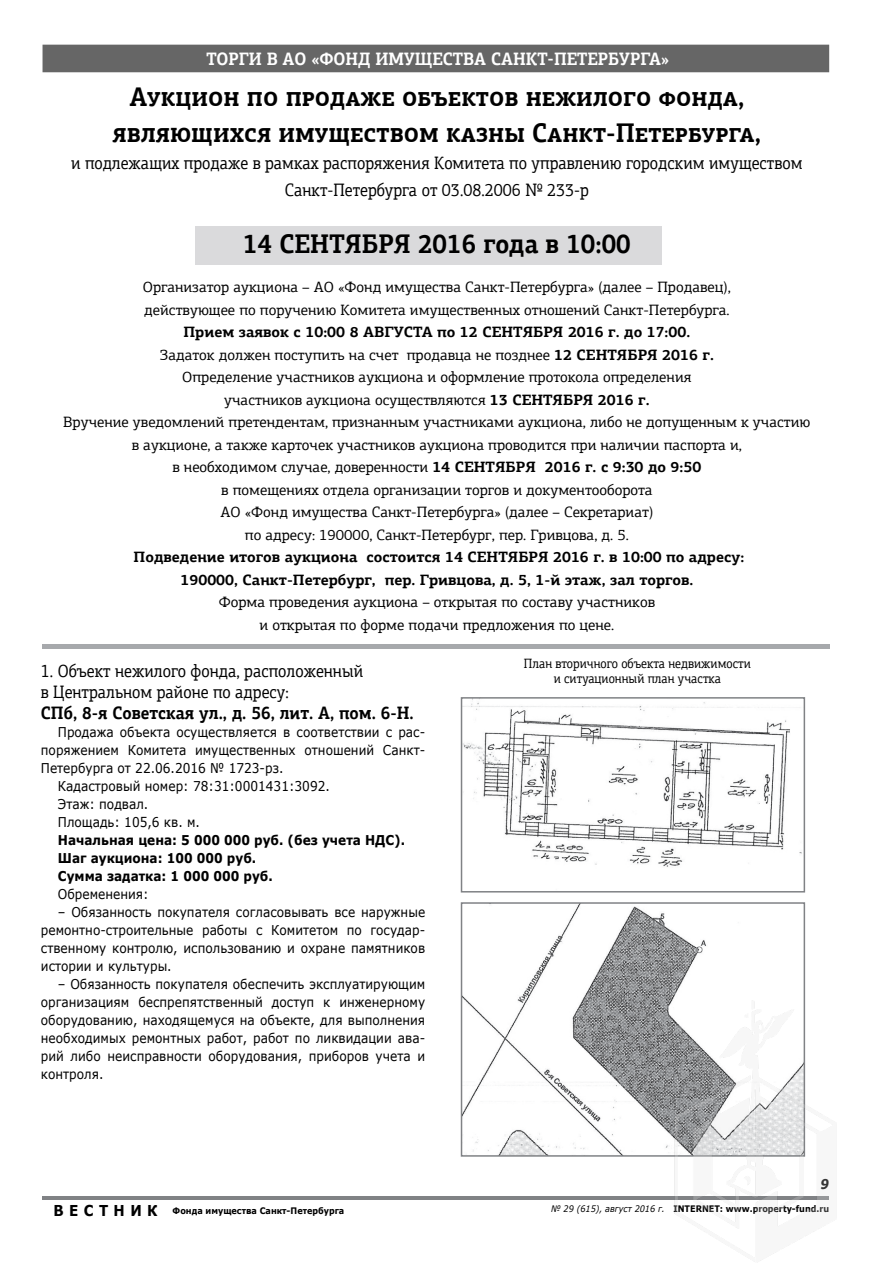
<style>
.page{position:relative;width:893px;height:1263px;background:#fff}
.page>*{position:absolute;margin:0;border:0;box-sizing:border-box;transform-origin:0 0}
.t1{font:700 27px/36px "PF Agora Slab Pro";color:#000;text-align:center;scale:.9 1}
.t2{font:18px/27px "PF Agora Slab Pro";color:#000;text-align:center;scale:.9 1}
.t3{font:700 18px "PF Agora Slab Pro";color:#fff;scale:.9 1}
.t4{font:700 18px "PF Agora Slab Pro";color:#000;scale:.9 1}
.t5{font:15px/22.5px "PF Agora Slab Pro";color:#000;text-align:center}
.t6{font:700 15px/22.5px "PF Agora Slab Pro";color:#000;text-align:center}
.t7{font:13.5px/18px "Verdana";color:#000;text-align:justify;scale:.9 1}
.t8{font:700 13.5px/18px "Verdana";color:#000;scale:.9 1}
.t9{font:13.5px/15px "PF Agora Slab Pro";color:#000;text-align:center;scale:.9 1}
.t10{font:italic 700 13.5px "Verdana";color:#000;scale:.9 1}
.t11{font:700 9px "Verdana";color:#000;scale:.9 1}
.s1{font-weight:700}
.s2{font-size:15px}
.s3{font-weight:400;font-style:italic}
</style>
<div class="page">
<img style="left:56px;top:44px;width:774px;height:1218px">
<p class="t3" style="left:206px;top:48px;width:515px">торги в ао «Фонд имущества Санкт-Петербурга»</p>
<h1 class="t1" style="left:113px;top:78px;width:722px">Аукцион по продаже объектов нежилого фонда, являющихся имуществом казны Санкт-Петербурга,</h1>
<p class="t2" style="left:71px;top:149px;width:814px">и подлежащих продаже в рамках распоряжения Комитета по управлению городским имуществом<br>Санкт-Петербурга от 03.08.2006 № 233-р</p>
<h1 class="t1" style="left:243px;top:225px;width:432px">14 сентября 2016 года в 10:00</h1>
<p class="t5" style="left:143px;top:276px;width:590px;text-align:left">Организатор аукциона – АО «Фонд имущества Санкт-Петербурга» (далее – Продавец), действующее по поручению Комитета имущественных отношений Санкт-Петербурга.</p>
<p class="t5" style="left:63px;top:321px;width:749px"><span class="s1">Прием заявок с 10:00 8 августа по 12 сентября 2016 г. до 17:00.<br></span>Задаток должен поступить на счет продавца не позднее <span class="s1">12 сентября 2016 г.<br></span>Определение участников аукциона и оформление протокола определения<br>участников аукциона осуществляются <span class="s1">13 сентября 2016 г.<br></span>Вручение уведомлений претендентам, признанным участниками аукциона, либо не допущенным к участию в аукционе, а также карточек участников аукциона проводится при наличии паспорта и,<br>в необходимом случае, доверенности <span class="s1">14 сентября 2016 г. с 9:30 до 9:50<br></span>в помещениях отдела организации торгов и документооборота<br>АО «Фонд имущества Санкт-Петербурга» (далее – Секретариат)<br>по адресу: 190000, Санкт-Петербург, пер. Гривцова, д. 5.</p>
<p class="t6" style="left:134px;top:545px;width:612px">Подведение итогов аукциона состоится 14 сентября 2016 г. в 10:00 по адресу:<br>190000, Санкт-Петербург, пер. Гривцова, д. 5, 1-й этаж, зал торгов.</p>
<p class="t5" style="left:219px;top:591px;width:438px">Форма проведения аукциона – открытая по составу участников и открытая по форме подачи предложения по цене.</p>
<p class="t2" style="left:41px;top:660px;width:360px;line-height:21px;text-align:left">1. Объект нежилого фонда, расположенный в Центральном районе по адресу:</p>
<p class="t4" style="left:41px;top:701px;width:416px">СПб, 8-я Советская ул., д. 56, лит. А, пом. 6-Н.</p>
<p class="t7" style="left:58px;top:723px;width:410px">Продажа объекта осуществляется в соответствии с рас-</p>
<p class="t7" style="left:41px;top:741px;width:429px">поряжением Комитета имущественных отношений Санкт-</p>
<p class="t7" style="left:41px;top:759px;width:271px">Петербурга от 22.06.2016 № 1723-рз.</p>
<p class="t7" style="left:58px;top:777px;width:304px">Кадастровый номер: 78:31:0001431:3092.</p>
<p class="t7" style="left:58px;top:795px;width:102px">Этаж: подвал.</p>
<p class="t7" style="left:58px;top:813px;width:159px">Площадь: 105,6 кв. м.</p>
<p class="t8" style="left:58px;top:831px;width:387px">Начальная цена: 5 000 000 руб. (без учета НДС).<br>Шаг аукциона: 100 000 руб.<br>Сумма задатка: 1 000 000 руб.</p>
<p class="t7" style="left:58px;top:885px;width:102px">Обременения:</p>
<p class="t7" style="left:41px;top:903px;width:429px;text-indent:17px">– Обязанность покупателя согласовывать все наружные ремонтно-строительные работы с Комитетом по государ&shy;ственному контролю, использованию и охране памятников истории и культуры.</p>
<p class="t7" style="left:41px;top:975px;width:429px;text-indent:17px">– Обязанность покупателя обеспечить эксплуатирующим организациям беспрепятственный доступ к инженерному оборудованию, находящемуся на объекте, для выполнения необходимых ремонтных работ, работ по ликвидации ава&shy;рий либо неисправности оборудования, приборов учета и контроля.</p>
<p class="t9" style="left:524px;top:656px;width:254px">План вторичного объекта недвижимости и ситуационный план участка</p>
<p class="t10" style="left:820px;top:1174px;width:11px">9</p>
<p class="t11" style="left:54px;top:1204px;width:325px"><span class="s2">В Е С Т Н И К</span> Фонда имущества Санкт-Петербурга</p>
<p class="t11" style="left:551px;top:1202px;width:310px"><span class="s3">№ 29 (615), август 2016 г.</span> INTERNET: www.property-fund.ru</p>
</div>
